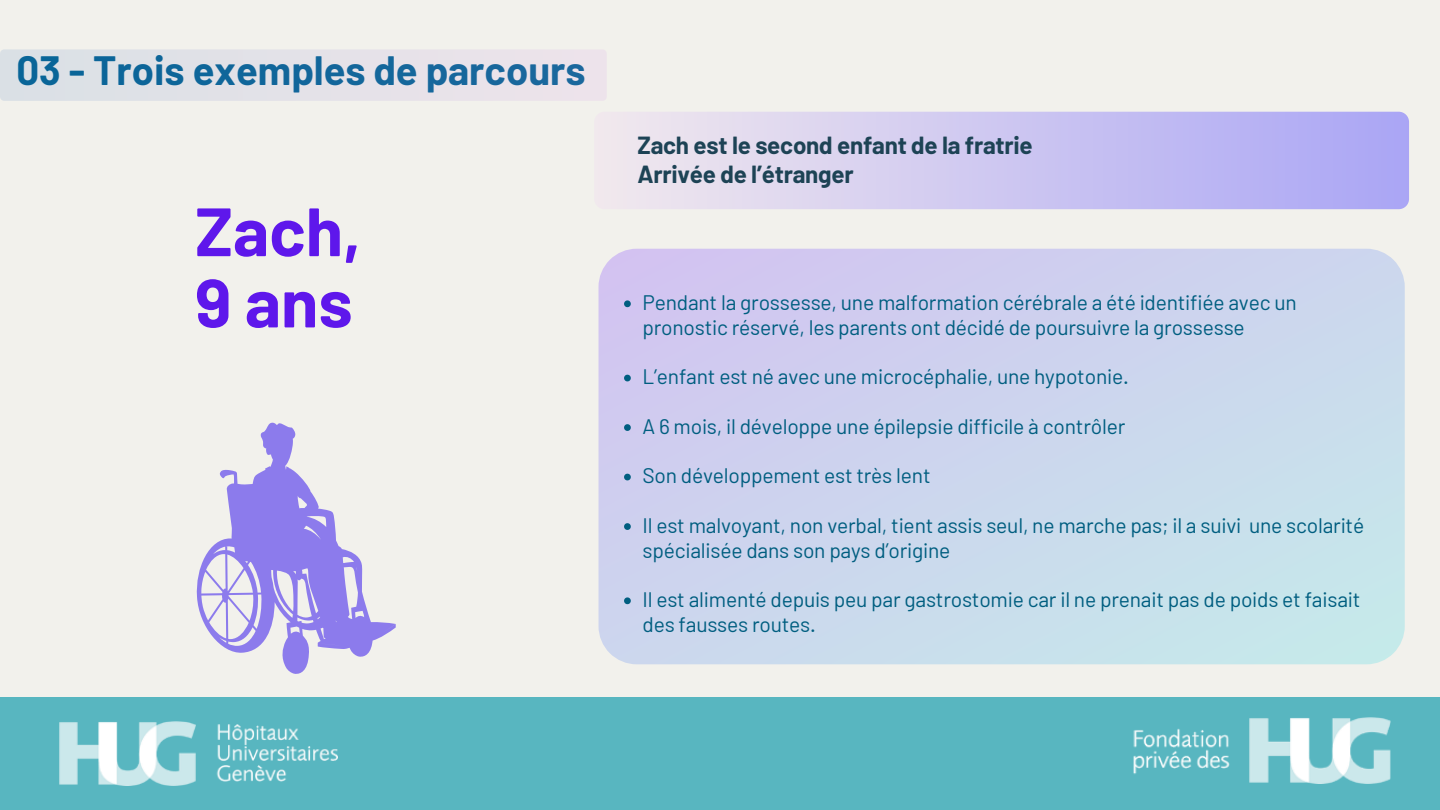
<style>
.page{position:relative;width:1440px;height:810px;background:#f2f1ec}
.page>*{position:absolute;margin:0;border:0;box-sizing:border-box;transform-origin:0 0}
.t1{font:700 68.2px "Barlow";color:#5e17eb}
.t2{font:700 40px "Barlow";color:#096896}
.t3{font:700 24.2px "Barlow";letter-spacing:-.01em;color:#1d4355}
.t4{font:21px/24.8px "Barlow";letter-spacing:-.01em;color:#005e80}
</style>
<div class="page">
<div style="left:0;top:697px;width:1440px;height:113px;background:#58b6c0"></div>
<img style="left:1132px;top:717px;width:259px;height:66px">
<img style="left:58px;top:722px;width:279px;height:64px">
<div style="left:594px;top:112px;width:815px;height:97px;background:linear-gradient(to right,#f1e9ed,#aaa5f5);border-radius:10px"></div>
<svg style="left:197px;top:422px;width:199px;height:252px"></svg>
<svg style="left:599px;top:249px;width:806px;height:415px;background:#ccd6ed"></svg>
<svg style="left:624px;top:300px;width:7px;height:7px"></svg>
<svg style="left:624px;top:375px;width:7px;height:6px"></svg>
<svg style="left:624px;top:424px;width:7px;height:7px"></svg>
<svg style="left:624px;top:474px;width:7px;height:6px"></svg>
<svg style="left:624px;top:523px;width:7px;height:7px"></svg>
<svg style="left:624px;top:597px;width:7px;height:7px"></svg>
<div style="left:0;top:49px;width:607px;height:52px;background:#e4e2e8;border-radius:4px"></div>
<p class="t2" style="left:16px;top:45px;width:571px">03 - Trois exemples de parcours</p>
<p class="t1" style="left:195px;top:188px;width:168px">Zach,</p>
<p class="t1" style="left:195px;top:259px;width:159px">9 ans</p>
<p class="t3" style="left:637px;top:130px;width:397px">Zach est le second enfant de la fratrie</p>
<p class="t3" style="left:637px;top:158px;width:218px">Arrivée de l’étranger</p>
<p class="t4" style="left:643px;top:289px;width:656px">Pendant la grossesse, une malformation cérébrale a été identifiée avec un pronostic réservé, les parents ont décidé de poursuivre la grossesse</p>
<p class="t4" style="left:643px;top:364px;width:488px">L’enfant est né avec une microcéphalie, une hypotonie.</p>
<p class="t4" style="left:643px;top:413px;width:484px">A 6 mois, il développe une épilepsie difficile à contrôler</p>
<p class="t4" style="left:643px;top:463px;width:290px">Son développement est très lent</p>
<p class="t4" style="left:643px;top:512px;width:723px">Il est malvoyant, non verbal, tient assis seul, ne marche pas; il a suivi une scolarité spécialisée dans son pays d’origine</p>
<p class="t4" style="left:643px;top:586px;width:719px">Il est alimenté depuis peu par gastrostomie car il ne prenait pas de poids et faisait des fausses routes.</p>
</div>
